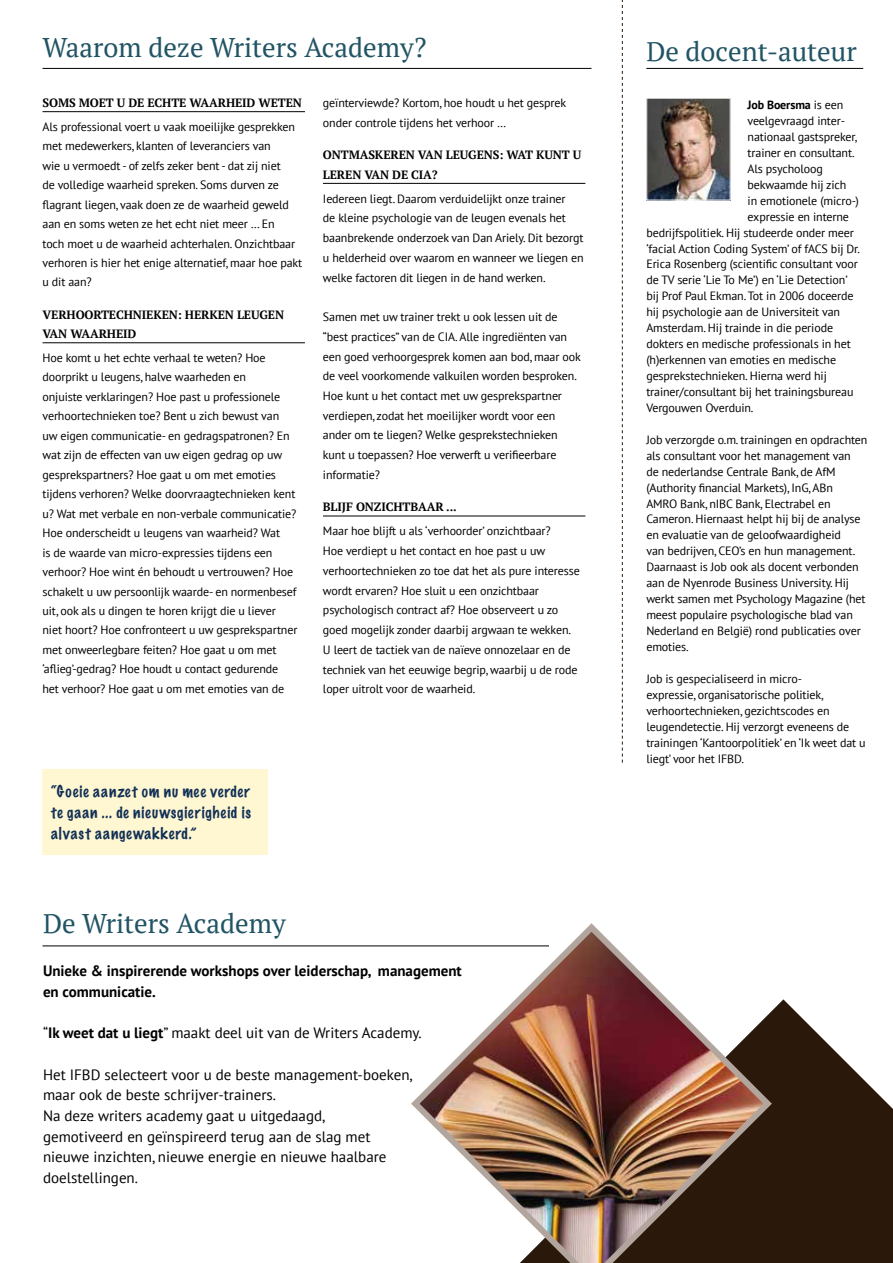
<style>
.page{position:relative;width:893px;height:1263px;background:#fff}
.page>*{position:absolute;margin:0;border:0;box-sizing:border-box;transform-origin:0 0}
.t1{font:27px "PT Serif";color:#215464}
.t2{font:15px/20.7px "PT Sans";color:#000}
.t3{font:100 15px/21px "Marker Felt";letter-spacing:.06em;color:#113056;text-align:justify}
.t4{font:700 15px/20.7px "PT Sans";color:#000}
.t5{font:12px/19.5px "PT Sans";letter-spacing:-.01em;color:#000}
.t6{font:700 12px/19.5px "PT Serif";letter-spacing:-.01em;color:#000}
.t7{font:700 12px "PT Sans";letter-spacing:-.01em;color:#000}
.s1{font-weight:700}
.s2{font-weight:400}
</style>
<div class="page">
<svg style="left:776px;top:999px;width:117px;height:264px;fill:#2a190a"></svg>
<div style="left:43px;top:770px;width:225px;height:85px;background:#fff6d2"></div>
<hr style="left:43px;top:68px;width:548px;height:1px;background:#000">
<hr style="left:646px;top:68px;width:217px;height:1px;background:#000">
<svg style="left:622px;top:0;width:1px;height:763px"></svg>
<hr style="left:43px;top:945px;width:506px;height:1px;background:#000">
<img style="left:407px;top:923px;width:369px;height:340px">
<hr style="left:43px;top:111px;width:262px;height:1px;background:#000">
<hr style="left:43px;top:342px;width:262px;height:1px;background:#000">
<hr style="left:323px;top:183px;width:262px;height:1px;background:#000">
<hr style="left:323px;top:516px;width:262px;height:1px;background:#000">
<img style="left:648px;top:100px;width:81px;height:98px">
<div style="left:646px;top:98px;width:85px;height:102px;border:1px solid #fff"></div>
<h1 class="t1" style="left:43px;top:30px;width:385px">Waarom deze Writers Academy?</h1>
<h1 class="t1" style="left:646px;top:34px;width:212px">De docent-auteur</h1>
<p class="t6" style="left:43px;top:93px;width:261px">SOMS MOET U DE ECHTE WAARHEID WETEN</p>
<p class="t5" style="left:43px;top:117px;width:261px">Als professional voert u vaak moeilijke gesprekken met medewerkers, klanten of leveranciers van<br>wie u vermoedt - of zelfs zeker bent - dat zij niet<br>de volledige waarheid spreken. Soms durven ze flagrant liegen, vaak doen ze de waarheid geweld aan en soms weten ze het echt niet meer … En<br>toch moet u de waarheid achterhalen. Onzichtbaar verhoren is hier het enige alternatief, maar hoe pakt u dit aan?</p>
<p class="t6" style="left:43px;top:305px;width:243px">VERHOORTECHNIEKEN: HERKEN LEUGEN<br>VAN WAARHEID</p>
<p class="t5" style="left:43px;top:348px;width:256px">Hoe komt u het echte verhaal te weten? Hoe doorprikt u leugens, halve waarheden en<br>onjuiste verklaringen? Hoe past u professionele verhoortechnieken toe? Bent u zich bewust van<br>uw eigen communicatie- en gedragspatronen? En wat zijn de effecten van uw eigen gedrag op uw gesprekspartners? Hoe gaat u om met emoties tijdens verhoren? Welke doorvraagtechnieken kent u? Wat met verbale en non-verbale communicatie?<br>Hoe onderscheidt u leugens van waarheid? Wat<br>is de waarde van micro-expressies tijdens een verhoor? Hoe wint én behoudt u vertrouwen? Hoe schakelt u uw persoonlijk waarde- en normenbesef uit, ook als u dingen te horen krijgt die u liever niet hoort? Hoe confronteert u uw gesprekspartner met onweerlegbare feiten? Hoe gaat u om met ‘aflieg’-gedrag? Hoe houdt u contact gedurende het verhoor? Hoe gaat u om met emoties van de</p>
<p class="t5" style="left:323px;top:92px;width:245px">geïnterviewde? Kortom, hoe houdt u het gesprek onder controle tijdens het verhoor …</p>
<p class="t6" style="left:323px;top:145px;width:260px">ONTMASKEREN VAN LEUGENS: WAT KUNT U<br>LEREN VAN DE CIA?</p>
<p class="t5" style="left:323px;top:188px;width:262px">Iedereen liegt. Daarom verduidelijkt onze trainer<br>de kleine psychologie van de leugen evenals het baanbrekende onderzoek van Dan Ariely. Dit bezorgt u helderheid over waarom en wanneer we liegen en welke factoren dit liegen in de hand werken.</p>
<p class="t5" style="left:323px;top:307px;width:259px">Samen met uw trainer trekt u ook lessen uit de “best practices” van de CIA. Alle ingrediënten van een goed verhoorgesprek komen aan bod, maar ook de veel voorkomende valkuilen worden besproken.<br>Hoe kunt u het contact met uw gesprekspartner verdiepen, zodat het moeilijker wordt voor een ander om te liegen? Welke gesprekstechnieken kunt u toepassen? Hoe verwerft u verifieerbare informatie?</p>
<p class="t6" style="left:323px;top:497px;width:135px">BLIJF ONZICHTBAAR ...</p>
<p class="t5" style="left:323px;top:521px;width:258px">Maar hoe blijft u als ‘verhoorder’ onzichtbaar?<br>Hoe verdiept u het contact en hoe past u uw verhoortechnieken zo toe dat het als pure interesse wordt ervaren? Hoe sluit u een onzichtbaar psychologisch contract af? Hoe observeert u zo goed mogelijk zonder daarbij argwaan te wekken.<br>U leert de tactiek van de naïeve onnozelaar en de techniek van het eeuwige begrip, waarbij u de rode loper uitrolt voor de waarheid.</p>
<p class="t3" style="left:51px;top:781px;width:202px">“Goeie aanzet om nu mee verder te gaan ... de nieuwsgierigheid is alvast aangewakkerd.”</p>
<h1 class="t1" style="left:43px;top:906px;width:244px">De Writers Academy</h1>
<p class="t4" style="left:43px;top:960px;width:420px">Unieke &amp; inspirerende workshops over leiderschap, management en communicatie.</p>
<p class="t2" style="left:43px;top:1022px;width:380px">“<span class="s1">Ik weet dat u liegt</span>” maakt deel uit van de Writers Academy.</p>
<p class="t2" style="left:43px;top:1064px;width:371px">Het IFBD selecteert voor u de beste management-boeken, maar ook de beste schrijver-trainers.<br>Na deze writers academy gaat u uitgedaagd,<br>gemotiveerd en geïnspireerd terug aan de slag met nieuwe inzichten, nieuwe energie en nieuwe haalbare doelstellingen.</p>
<p class="t7" style="left:748px;top:97px;width:97px">Job Boersma <span class="s2">is een</span></p>
<p class="t5" style="left:748px;top:111px;width:99px">veelgevraagd inter-</p>
<p class="t5" style="left:748px;top:127px;width:111px">nationaal gastspreker,</p>
<p class="t5" style="left:748px;top:143px;width:109px">trainer en consultant.</p>
<p class="t5" style="left:748px;top:159px;width:77px">Als psycholoog</p>
<p class="t5" style="left:748px;top:174px;width:100px">bekwaamde hij zich</p>
<p class="t5" style="left:748px;top:190px;width:113px">in emotionele (micro-)</p>
<p class="t5" style="left:748px;top:206px;width:103px">expressie en interne</p>
<p class="t5" style="left:646px;top:222px;width:209px">bedrijfspolitiek. Hij studeerde onder meer</p>
<p class="t5" style="left:646px;top:238px;width:215px">‘facial Action Coding System’ of fACS bij Dr.</p>
<p class="t5" style="left:646px;top:254px;width:213px">Erica Rosenberg (scientific consultant voor</p>
<p class="t5" style="left:646px;top:270px;width:203px">de TV serie ‘Lie To Me’) en ‘Lie Detection’</p>
<p class="t5" style="left:646px;top:286px;width:209px">bij Prof Paul Ekman. Tot in 2006 doceerde</p>
<p class="t5" style="left:646px;top:302px;width:195px">hij psychologie aan de Universiteit van</p>
<p class="t5" style="left:646px;top:318px;width:188px">Amsterdam. Hij trainde in die periode</p>
<p class="t5" style="left:646px;top:334px;width:206px">dokters en medische professionals in het</p>
<p class="t5" style="left:646px;top:350px;width:191px">(h)erkennen van emoties en medische</p>
<p class="t5" style="left:646px;top:366px;width:182px">gesprekstechnieken. Hierna werd hij</p>
<p class="t5" style="left:646px;top:382px;width:209px">trainer/consultant bij het trainingsbureau</p>
<p class="t5" style="left:646px;top:398px;width:109px">Vergouwen Overduin.</p>
<p class="t5" style="left:646px;top:431px;width:223px;line-height:15.9px">Job verzorgde o.m. trainingen en opdrachten als consultant voor het management van<br>de nederlandse Centrale Bank, de AfM (Authority financial Markets), InG, ABn<br>AMRO Bank, nIBC Bank, Electrabel en Cameron. Hiernaast helpt hij bij de analyse en evaluatie van de geloofwaardigheid<br>van bedrijven, CEO’s en hun management.<br>Daarnaast is Job ook als docent verbonden aan de Nyenrode Business University. Hij werkt samen met Psychology Magazine (het meest populaire psychologische blad van Nederland en België) rond publicaties over emoties.</p>
<p class="t5" style="left:646px;top:670px;width:221px;line-height:15.9px">Job is gespecialiseerd in micro-<br>expressie, organisatorische politiek, verhoortechnieken, gezichtscodes en leugendetectie. Hij verzorgt eveneens de trainingen ‘Kantoorpolitiek’ en ‘Ik weet dat u liegt’ voor het IFBD.</p>
</div>
